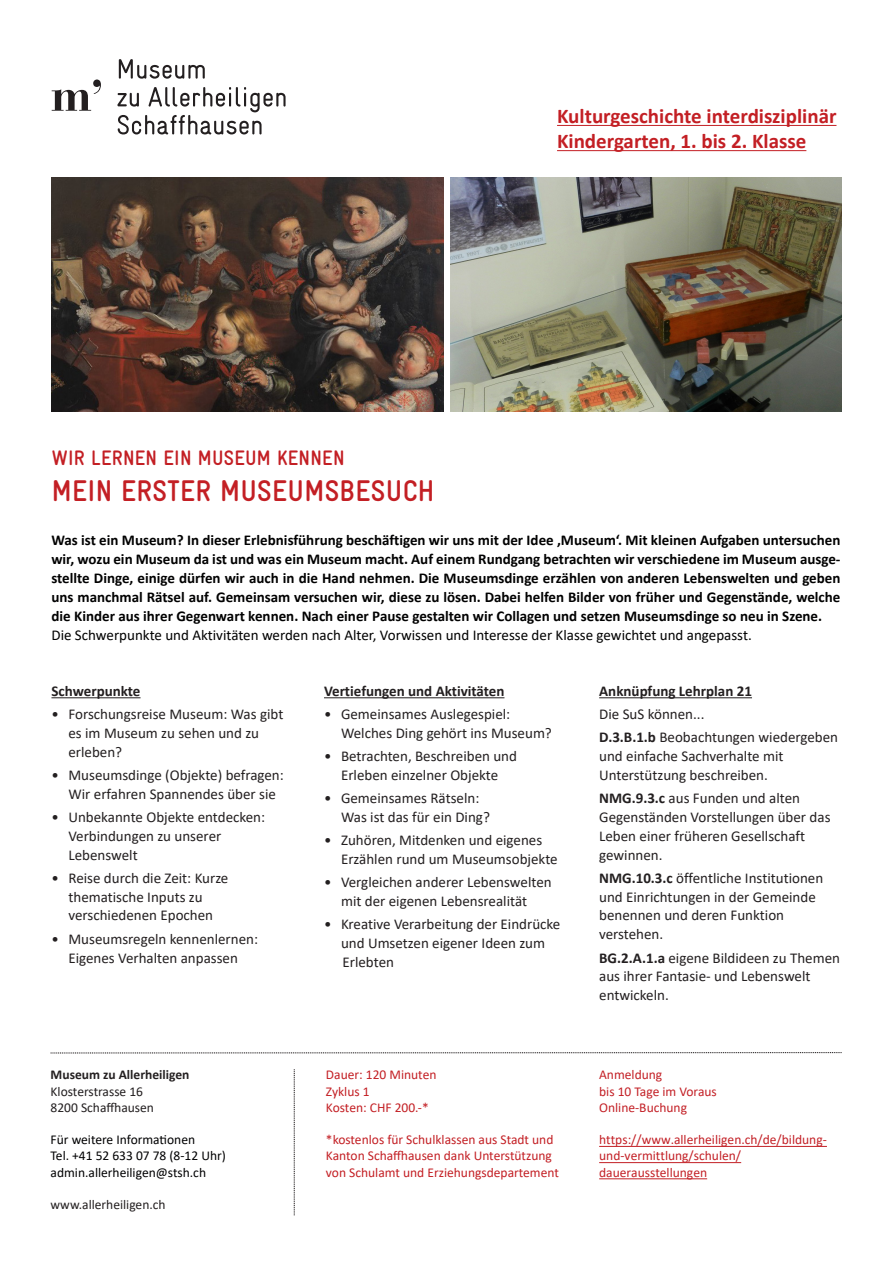
<style>
.page{position:relative;width:893px;height:1263px;background:#fff}
.page>*{position:absolute;margin:0;border:0;box-sizing:border-box;transform-origin:0 0}
.TITRE{font:700 30px "Gravur Condensed";letter-spacing:.01em;color:#c31f24}
.SOUS_TITRE{font:700 21px "Calibri";color:#c31f24}
.TITRE-2{font:700 21px "Gravur Condensed";letter-spacing:.01em;color:#c31f24}
.TEXTE{font:15px/18.9px "Calibri";color:#231f20}
.TEXTE-2{font:700 15px/18.9px "Calibri";color:#000001;text-align:justify}
.TEXTE-3{font:15px "Calibri";color:#000001}
.TEXTE-4{font:700 15px "Calibri";color:#231f20}
.t1{font:13.5px/16.2px "Calibri";color:#c31f24}
.t2{font:13.5px/16.2px "Calibri";color:#c32026}
.t3{font:13.5px/16.2px "Calibri";color:#000002}
.t4{font:13.5px/16.2px "Calibri";color:#231f20}
.t5{font:700 13.5px "Calibri";color:#231f20}
.s1{font-weight:700}
</style>
<div class="page">
<hr style="left:599px;top:1146px;width:228px;height:1px;background:#c32026">
<hr style="left:599px;top:1162px;width:142px;height:1px;background:#c32026">
<hr style="left:599px;top:1178px;width:108px;height:1px;background:#c32026">
<svg style="left:51px;top:1052px;width:791px;height:1px"></svg>
<svg style="left:294px;top:1069px;width:1px;height:146px"></svg>
<svg style="left:52px;top:80px;width:49px;height:31px"></svg>
<svg style="left:119px;top:59px;width:86px;height:20px"></svg>
<svg style="left:117px;top:87px;width:169px;height:47px"></svg>
<hr style="left:599px;top:697px;width:153px;height:1px;background:#231f20">
<hr style="left:324px;top:697px;width:180px;height:1px;background:#231f20">
<hr style="left:51px;top:697px;width:90px;height:1px;background:#231f20">
<hr style="left:557px;top:125px;width:279px;height:1px;background:#c31f24">
<hr style="left:557px;top:150px;width:249px;height:1px;background:#c31f24">
<img style="left:451px;top:177px;width:391px;height:234px">
<img style="left:51px;top:177px;width:392px;height:234px">
<p class="TITRE-2" style="left:52px;top:446px;width:294px">WIR LERNEN EIN MUSEUM KENNEN</p>
<p class="TITRE" style="left:52px;top:474px;width:384px">MEIN ERSTER MUSEUMSBESUCH</p>
<p class="SOUS_TITRE" style="left:557px;top:101px;width:281px">Kulturgeschichte interdisziplinär</p>
<p class="SOUS_TITRE" style="left:557px;top:127px;width:251px">Kindergarten, 1. bis 2. Klasse</p>
<p class="TEXTE-2" style="left:51px;top:530px;width:791px">Was ist ein Museum? In dieser Erlebnisführung beschäftigen wir uns mit der Idee ‚Museum‘. Mit kleinen Aufgaben untersuchen wir, wozu ein Museum da ist und was ein Museum macht. Auf einem Rundgang betrachten wir verschiedene im Museum ausge&shy;stellte Dinge, einige dürfen wir auch in die Hand nehmen. Die Museumsdinge erzählen von anderen Lebenswelten und geben uns manchmal Rätsel auf. Gemeinsam versuchen wir, diese zu lösen. Dabei helfen Bilder von früher und Gegenstände, welche die Kinder aus ihrer Gegenwart kennen. Nach einer Pause gestalten wir Collagen und setzen Museumsdinge so neu in Szene.</p>
<p class="TEXTE-3" style="left:51px;top:624px;width:702px">Die Schwerpunkte und Aktivitäten werden nach Alter, Vorwissen und Interesse der Klasse gewichtet und angepasst.</p>
<p class="TEXTE-4" style="left:51px;top:680px;width:91px">Schwerpunkte</p>
<p class="TEXTE" style="left:68px;top:704px;width:216px;text-indent:-17px">• Forschungsreise Museum: Was gibt es im Museum zu sehen und zu erleben?</p>
<p class="TEXTE" style="left:68px;top:765px;width:217px;text-indent:-17px">• Museumsdinge (Objekte) befragen:<br>Wir erfahren Spannendes über sie</p>
<p class="TEXTE" style="left:68px;top:807px;width:198px;text-indent:-17px">• Unbekannte Objekte entdecken:<br>Verbindungen zu unserer<br>Lebenswelt</p>
<p class="TEXTE" style="left:51px;top:868px;width:178px;text-align:center">• Reise durch die Zeit: Kurze thematische Inputs zu verschiedenen Epochen</p>
<p class="TEXTE" style="left:51px;top:929px;width:208px;text-align:center">• Museumsregeln kennenlernen:<br>Eigenes Verhalten anpassen</p>
<p class="t5" style="left:51px;top:1065px;width:140px">Museum zu Allerheiligen</p>
<p class="t4" style="left:51px;top:1082px;width:105px">Klosterstrasse 16<br>8200 Schaffhausen</p>
<p class="t3" style="left:51px;top:1131px;width:177px">Für weitere Informationen<br>Tel. +41 52 633 07 78 (8-12 Uhr) admin.allerheiligen@stsh.ch</p>
<p class="t4" style="left:51px;top:1196px;width:117px">www.allerheiligen.ch</p>
<p class="TEXTE-4" style="left:324px;top:680px;width:182px">Vertiefungen und Aktivitäten</p>
<p class="TEXTE" style="left:341px;top:704px;width:212px;text-indent:-17px">• Gemeinsames Auslegespiel:<br>Welches Ding gehört ins Museum?</p>
<p class="TEXTE" style="left:324px;top:746px;width:194px;text-align:center">• Betrachten, Beschreiben und<br>Erleben einzelner Objekte</p>
<p class="TEXTE" style="left:341px;top:788px;width:150px;text-indent:-17px">• Gemeinsames Rätseln:<br>Was ist das für ein Ding?</p>
<p class="TEXTE" style="left:341px;top:830px;width:218px;text-indent:-17px">• Zuhören, Mitdenken und eigenes<br>Erzählen rund um Museumsobjekte</p>
<p class="TEXTE" style="left:324px;top:872px;width:229px;text-align:center">• Vergleichen anderer Lebenswelten mit der eigenen Lebensrealität</p>
<p class="TEXTE" style="left:341px;top:914px;width:221px;text-indent:-17px">• Kreative Verarbeitung der Eindrücke und Umsetzen eigener Ideen zum<br>Erlebten</p>
<p class="t1" style="left:326px;top:1066px;width:112px">Dauer: 120 Minuten</p>
<p class="t1" style="left:326px;top:1082px;width:45px">Zyklus 1</p>
<p class="t1" style="left:326px;top:1099px;width:104px">Kosten: CHF 200.-*</p>
<p class="t1" style="left:326px;top:1131px;width:234px">*kostenlos für Schulklassen aus Stadt und<br>Kanton Schaffhausen dank Unterstützung von Schulamt und Erziehungsdepartement</p>
<p class="TEXTE-4" style="left:599px;top:680px;width:154px">Anknüpfung Lehrplan 21</p>
<p class="TEXTE" style="left:599px;top:704px;width:107px">Die SuS können...</p>
<p class="TEXTE" style="left:599px;top:727px;width:240px"><span class="s1">D.3.B.1.b</span> Beobachtungen wiedergeben und einfache Sachverhalte mit<br>Unterstützung beschreiben.</p>
<p class="TEXTE" style="left:599px;top:788px;width:233px"><span class="s1">NMG.9.3.c</span> aus Funden und alten<br>Gegenständen Vorstellungen über das<br>Leben einer früheren Gesellschaft gewinnen.</p>
<p class="TEXTE" style="left:599px;top:868px;width:226px"><span class="s1">NMG.10.3.c</span> öffentliche Institutionen und Einrichtungen in der Gemeinde benennen und deren Funktion verstehen.</p>
<p class="TEXTE" style="left:599px;top:948px;width:242px"><span class="s1">BG.2.A.1.a</span> eigene Bildideen zu Themen aus ihrer Fantasie- und Lebenswelt entwickeln.</p>
<p class="t2" style="left:599px;top:1066px;width:119px">Anmeldung<br>bis 10 Tage im Voraus<br>Online-Buchung</p>
<p class="t2" style="left:599px;top:1131px;width:229px">https://www.allerheiligen.ch/de/bildung&shy;und-vermittlung/schulen/ dauerausstellungen</p>
</div>
